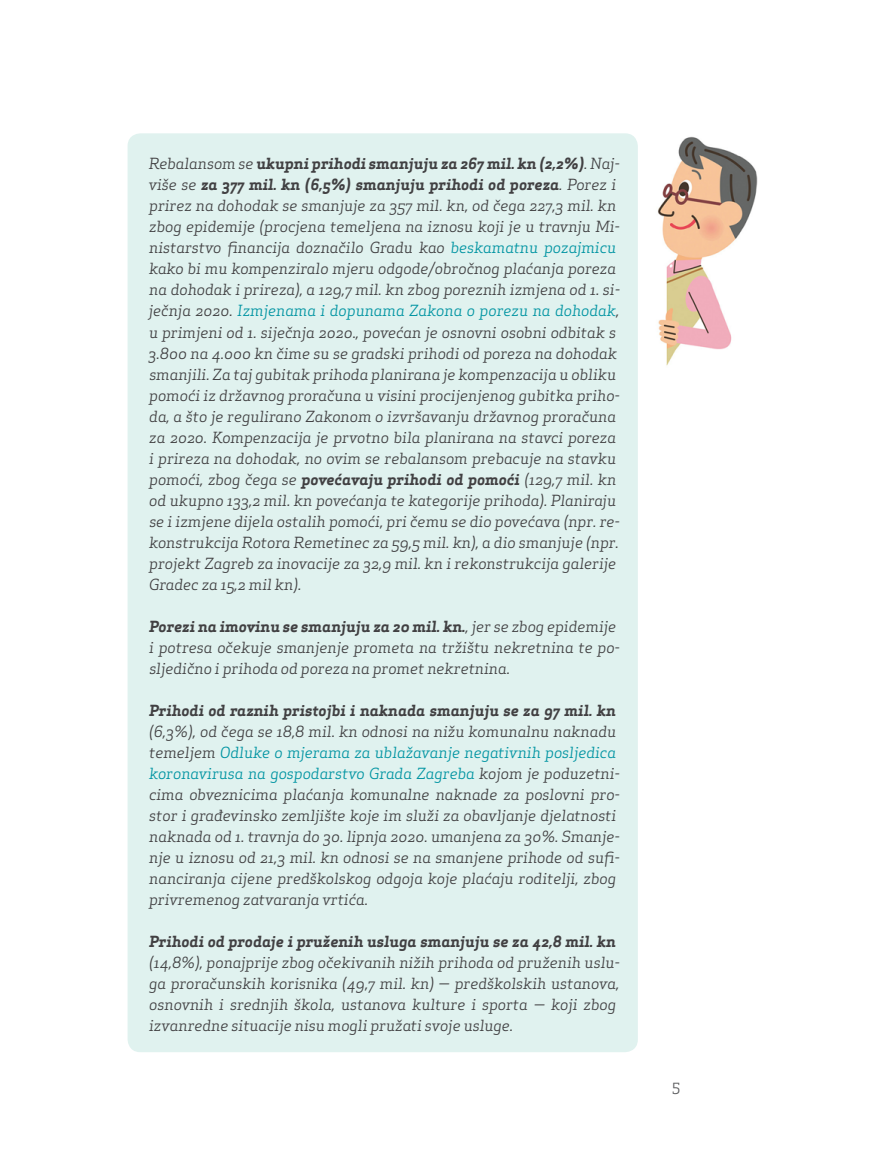
<style>
.page{position:relative;width:893px;height:1170px;background:#fff}
.page>*{position:absolute;margin:0;border:0;box-sizing:border-box;transform-origin:0 0}
.t1{font:italic 15px/21px "Apex Serif";color:#414042}
.t2{font:italic 700 15px "Apex Serif";color:#414042}
.t3{font:15px "Apex Serif";color:#58595b}
.s1{font-weight:700}
.s2{color:#0094a2}
</style>
<div class="page">
<img style="left:658px;top:136px;width:100px;height:230px">
<div style="left:128px;top:133px;width:510px;height:919px;background:#e0f2ef;border-radius:13px"></div>
<p class="t1" style="left:149px;top:153px;width:473px">Rebalansom se <span class="s1">ukupni prihodi smanjuju za 267 mil. kn (2,2%)</span>. Naj&shy;više se <span class="s1">za 377 mil. kn (6,5%) smanjuju prihodi od poreza</span>. Porez i prirez na dohodak se smanjuje za 357 mil. kn, od čega 227,3 mil. kn zbog epidemije (procjena temeljena na iznosu koji je u travnju Mi&shy;nistarstvo financija doznačilo Gradu kao <span class="s2">beskamatnu pozajmicu </span>kako bi mu kompenziralo mjeru odgode/obročnog plaćanja poreza na dohodak i prireza), a 129,7 mil. kn zbog poreznih izmjena od 1. si&shy;ječnja 2020. <span class="s2">Izmjenama i dopunama Zakona o porezu na dohodak</span>, u primjeni od 1. siječnja 2020., povećan je osnovni osobni odbitak s 3.800 na 4.000 kn čime su se gradski prihodi od poreza na dohodak smanjili. Za taj gubitak prihoda planirana je kompenzacija u obliku pomoći iz državnog proračuna u visini procijenjenog gubitka priho&shy;da, a što je regulirano Zakonom o izvršavanju državnog proračuna za 2020. Kompenzacija je prvotno bila planirana na stavci poreza i prireza na dohodak, no ovim se rebalansom prebacuje na stavku pomoći, zbog čega se <span class="s1">povećavaju prihodi od pomoći</span> (129,7 mil. kn od ukupno 133,2 mil. kn povećanja te kategorije prihoda). Planiraju se i izmjene dijela ostalih pomoći, pri čemu se dio povećava (npr. re&shy;konstrukcija Rotora Remetinec za 59,5 mil. kn), a dio smanjuje (npr. projekt Zagreb za inovacije za 32,9 mil. kn i rekonstrukcija galerije Gradec za 15,2 mil kn).</p>
<p class="t1" style="left:149px;top:615px;width:472px"><span class="s1">Porezi na imovinu se smanjuju za 20 mil. kn.</span>, jer se zbog epidemije i potresa očekuje smanjenje prometa na tržištu nekretnina te po&shy;sljedično i prihoda od poreza na promet nekretnina.</p>
<p class="t2" style="left:149px;top:700px;width:468px">Prihodi od raznih pristojbi i naknada smanjuju se za 97 mil. kn</p>
<p class="t1" style="left:149px;top:720px;width:473px">(6,3%), od čega se 18,8 mil. kn odnosi na nižu komunalnu naknadu temeljem <span class="s2">Odluke o mjerama za ublažavanje negativnih posljedica koronavirusa na gospodarstvo Grada Zagreba</span> kojom je poduzetni&shy;cima obveznicima plaćanja komunalne naknade za poslovni pro&shy;stor i građevinsko zemljište koje im služi za obavljanje djelatnosti naknada od 1. travnja do 30. lipnja 2020. umanjena za 30%. Smanje&shy;nje u iznosu od 21,3 mil. kn odnosi se na smanjene prihode od sufi&shy;nanciranja cijene predškolskog odgoja koje plaćaju roditelji, zbog privremenog zatvaranja vrtića.</p>
<p class="t2" style="left:149px;top:931px;width:468px">Prihodi od prodaje i pruženih usluga smanjuju se za 42,8 mil. kn</p>
<p class="t1" style="left:149px;top:951px;width:472px">(14,8%), ponajprije zbog očekivanih nižih prihoda od pruženih uslu&shy;ga proračunskih korisnika (49,7 mil. kn) — predškolskih ustanova, osnovnih i srednjih škola, ustanova kulture i sporta — koji zbog izvanredne situacije nisu mogli pružati svoje usluge.</p>
<p class="t3" style="left:672px;top:1078px;width:10px">5</p>
</div>
